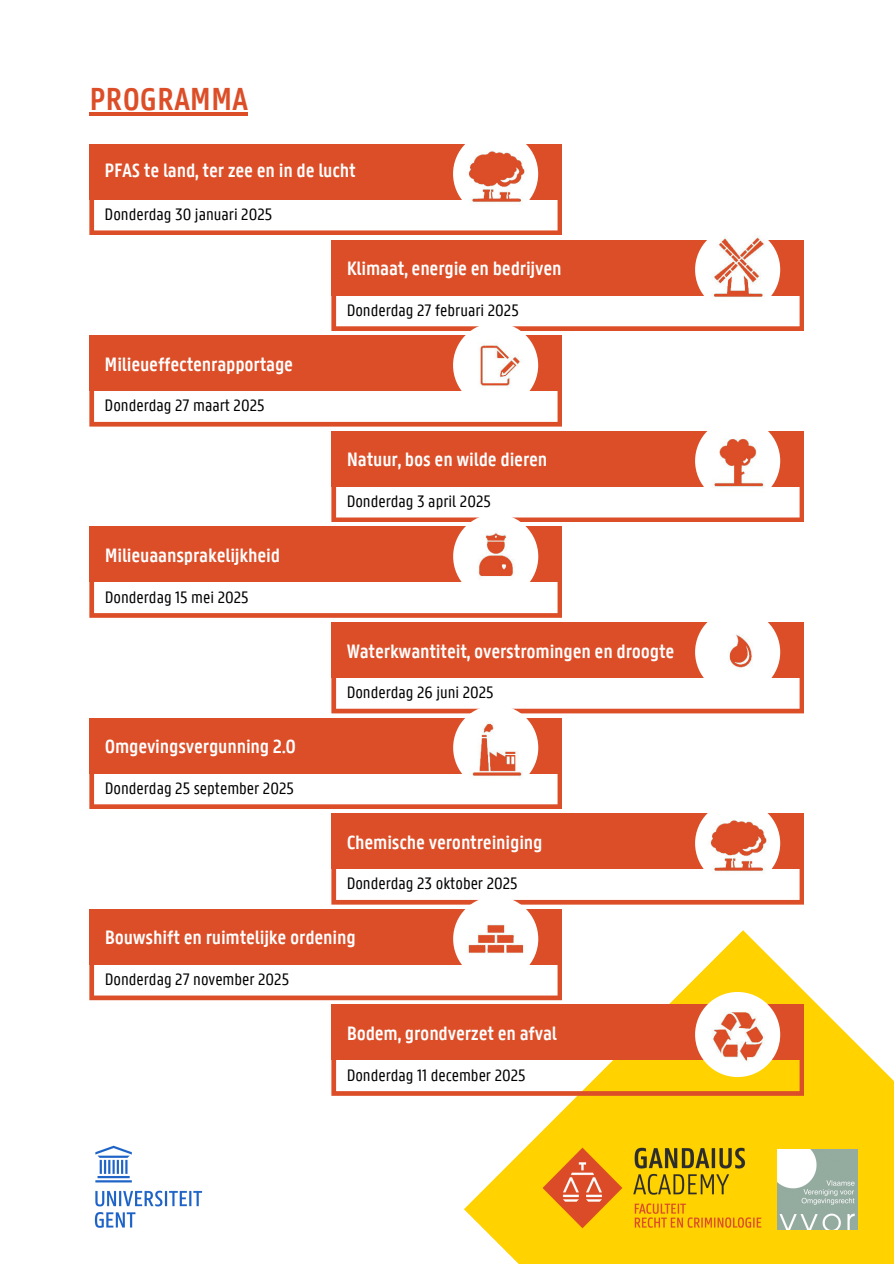
<style>
.page{position:relative;width:894px;height:1264px;background:#fff}
.page>*{position:absolute;margin:0;border:0;box-sizing:border-box;transform-origin:0 0}
.t1{font:600 34.5px "U Gent Panno Text";color:#dc4e28}
.t2{font:600 21px "U Gent Panno Text";letter-spacing:-.01em;color:#fff}
.t3{font:18px "U Gent Panno Text";color:#000}
</style>
<div class="page">
<svg style="left:463px;top:930px;width:430px;height:333px;fill:#ffd200"></svg>
<div style="left:89px;top:144px;width:473px;height:55px;background:#dc4e28"></div>
<svg style="left:89px;top:180px;width:473px;height:55px"></svg>
<img style="left:453px;top:131px;width:85px;height:85px;border-radius:50%">
<img style="left:94px;top:1145px;width:109px;height:83px">
<img style="left:542px;top:1140px;width:221px;height:92px">
<img style="left:777px;top:1149px;width:80px;height:80px">
<div style="left:331px;top:240px;width:473px;height:55px;background:#dc4e28"></div>
<svg style="left:331px;top:272px;width:473px;height:59px"></svg>
<img style="left:695px;top:227px;width:85px;height:85px;border-radius:50%">
<div style="left:89px;top:335px;width:473px;height:56px;background:#dc4e28"></div>
<svg style="left:89px;top:372px;width:473px;height:54px"></svg>
<img style="left:453px;top:323px;width:85px;height:85px;border-radius:50%">
<div style="left:331px;top:431px;width:473px;height:55px;background:#dc4e28"></div>
<svg style="left:331px;top:467px;width:473px;height:55px"></svg>
<img style="left:695px;top:418px;width:85px;height:85px;border-radius:50%">
<div style="left:89px;top:526px;width:473px;height:56px;background:#dc4e28"></div>
<svg style="left:89px;top:559px;width:473px;height:59px"></svg>
<img style="left:453px;top:514px;width:85px;height:85px;border-radius:50%">
<div style="left:331px;top:622px;width:473px;height:55px;background:#dc4e28"></div>
<svg style="left:331px;top:658px;width:473px;height:55px"></svg>
<img style="left:695px;top:609px;width:85px;height:85px;border-radius:50%">
<div style="left:89px;top:718px;width:473px;height:55px;background:#dc4e28"></div>
<svg style="left:89px;top:750px;width:473px;height:59px"></svg>
<img style="left:453px;top:705px;width:85px;height:85px;border-radius:50%">
<div style="left:331px;top:813px;width:473px;height:55px;background:#dc4e28"></div>
<svg style="left:331px;top:846px;width:473px;height:58px"></svg>
<img style="left:695px;top:800px;width:85px;height:85px;border-radius:50%">
<div style="left:89px;top:909px;width:473px;height:55px;background:#dc4e28"></div>
<svg style="left:89px;top:941px;width:473px;height:59px"></svg>
<img style="left:453px;top:896px;width:85px;height:85px;border-radius:50%">
<div style="left:331px;top:1004px;width:473px;height:56px;background:#dc4e28"></div>
<svg style="left:331px;top:1037px;width:473px;height:58px"></svg>
<img style="left:695px;top:991px;width:85px;height:86px;border-radius:50%">
<hr style="left:89px;top:112px;width:159px;height:4px;background:#dc4e28">
<p class="t1" style="left:89px;top:84px;width:160px">PROGRAMMA</p>
<p class="t2" style="left:105px;top:161px;width:252px">PFAS te land, ter zee en in de lucht</p>
<h2 class="t3" style="left:105px;top:206px;width:169px">Donderdag 30 januari 2025</h2>
<p class="t2" style="left:105px;top:355px;width:190px">Milieueffectenrapportage</p>
<p class="t3" style="left:105px;top:398px;width:161px">Donderdag 27 maart 2025</p>
<p class="t2" style="left:105px;top:546px;width:177px">Milieuaansprakelijkheid</p>
<h2 class="t3" style="left:105px;top:589px;width:145px">Donderdag 15 mei 2025</h2>
<h2 class="t2" style="left:105px;top:737px;width:193px">Omgevingsvergunning 2.0</h2>
<p class="t3" style="left:105px;top:780px;width:191px">Donderdag 25 september 2025</p>
<p class="t2" style="left:346px;top:259px;width:216px">Klimaat, energie en bedrijven</p>
<h2 class="t3" style="left:346px;top:302px;width:174px">Donderdag 27 februari 2025</h2>
<h2 class="t2" style="left:346px;top:450px;width:202px">Natuur, bos en wilde dieren</h2>
<p class="t3" style="left:346px;top:493px;width:146px">Donderdag 3 april 2025</p>
<p class="t2" style="left:346px;top:641px;width:329px">Waterkwantiteit, overstromingen en droogte</p>
<p class="t3" style="left:346px;top:684px;width:148px">Donderdag 26 juni 2025</p>
<p class="t2" style="left:346px;top:832px;width:197px">Chemische verontreiniging</p>
<h2 class="t3" style="left:346px;top:875px;width:172px">Donderdag 23 oktober 2025</h2>
<p class="t2" style="left:105px;top:928px;width:252px">Bouwshift en ruimtelijke ordening</p>
<p class="t3" style="left:105px;top:971px;width:186px">Donderdag 27 november 2025</p>
<p class="t2" style="left:346px;top:1024px;width:212px">Bodem, grondverzet en afval</p>
<p class="t3" style="left:346px;top:1067px;width:180px">Donderdag 11 december 2025</p>
</div>
